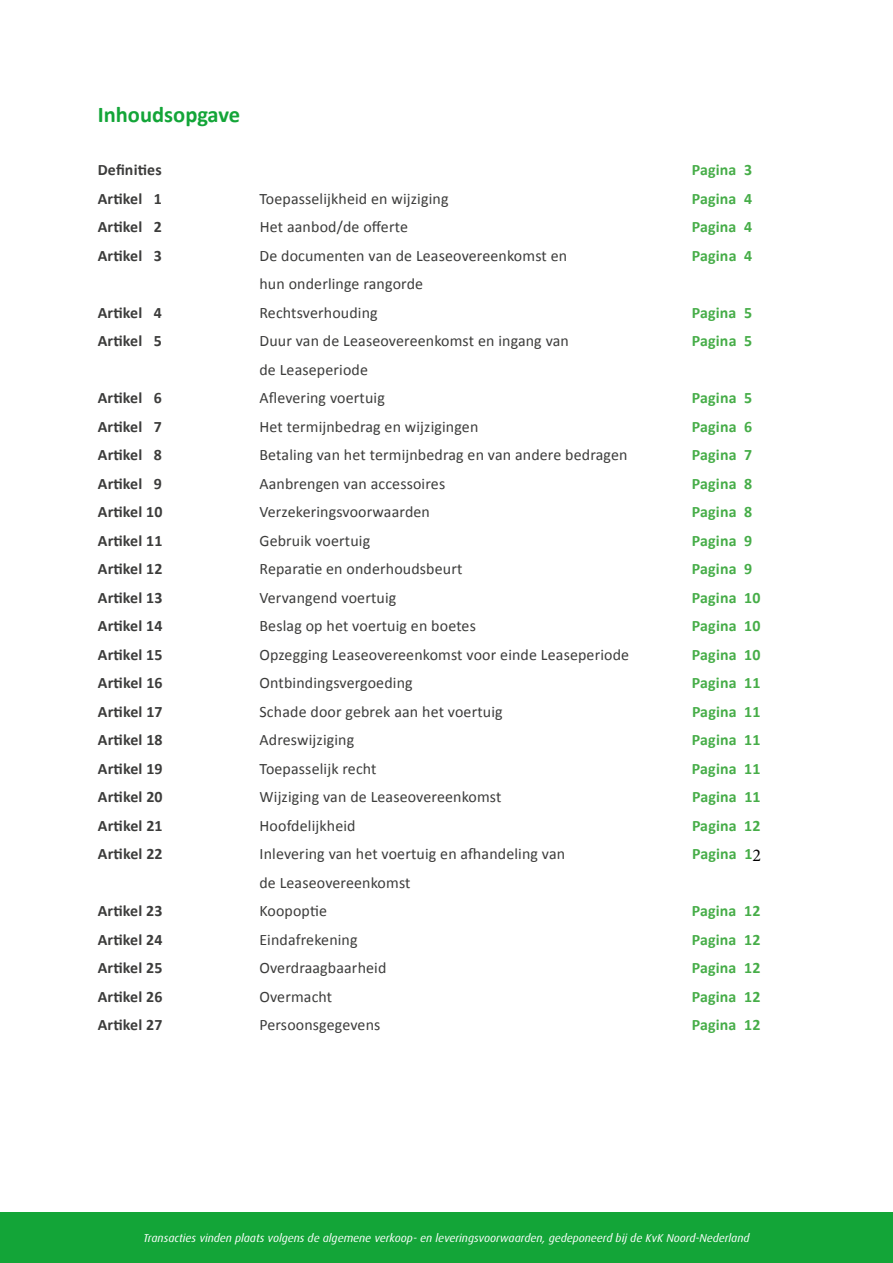
<style>
.page{position:relative;width:893px;height:1263px;background:#fff}
.page>*{position:absolute;margin:0;border:0;box-sizing:border-box;transform-origin:0 0}
.t1{font:700 22.5px "Calibri";color:#13a538}
.t2{font:15.9px "Calibri";letter-spacing:.01em;color:#3c3c3b}
.t3{font:700 15.9px "Calibri";letter-spacing:.01em;color:#3c3c3b}
.t4{font:700 15.9px "Calibri";letter-spacing:.01em;color:#46ad48}
.t5{font:italic 11.4px "Dax";color:#fff}
.s1{font-family:"Minion Pro";font-weight:400;font-size:18px;color:#000}
</style>
<div class="page">
<div style="left:0;top:1212px;width:893px;height:51px;background:#13a538"></div>
<h1 class="t1" style="left:98px;top:100px;width:144px">Inhoudsopgave</h1>
<p class="t3" style="left:98px;top:160px;width:65px">Definities</p>
<p class="t4" style="left:692px;top:160px;width:62px">Pagina 3</p>
<p class="t3" style="left:98px;top:188px;width:65px">Artikel 1</p>
<p class="t2" style="left:259px;top:189px;width:191px">Toepasselijkheid en wijziging</p>
<p class="t4" style="left:692px;top:188px;width:62px">Pagina 4</p>
<p class="t3" style="left:98px;top:217px;width:65px">Artikel 2</p>
<p class="t2" style="left:260px;top:217px;width:150px">Het aanbod/de offerte</p>
<p class="t4" style="left:692px;top:217px;width:62px">Pagina 4</p>
<p class="t3" style="left:98px;top:245px;width:65px">Artikel 3</p>
<p class="t2" style="left:259px;top:246px;width:309px">De documenten van de Leaseovereenkomst en</p>
<p class="t4" style="left:692px;top:245px;width:62px">Pagina 4</p>
<p class="t2" style="left:259px;top:274px;width:165px">hun onderlinge rangorde</p>
<p class="t3" style="left:98px;top:302px;width:65px">Artikel 4</p>
<p class="t2" style="left:259px;top:303px;width:120px">Rechtsverhouding</p>
<p class="t4" style="left:692px;top:302px;width:62px">Pagina 5</p>
<p class="t3" style="left:98px;top:331px;width:65px">Artikel 5</p>
<p class="t2" style="left:259px;top:331px;width:311px">Duur van de Leaseovereenkomst en ingang van</p>
<p class="t4" style="left:692px;top:331px;width:62px">Pagina 5</p>
<p class="t2" style="left:259px;top:359px;width:110px">de Leaseperiode</p>
<p class="t3" style="left:98px;top:388px;width:65px">Artikel 6</p>
<p class="t2" style="left:259px;top:388px;width:127px">Aflevering voertuig</p>
<p class="t4" style="left:692px;top:388px;width:62px">Pagina 5</p>
<p class="t3" style="left:98px;top:416px;width:65px">Artikel 7</p>
<p class="t2" style="left:259px;top:416px;width:220px">Het termijnbedrag en wijzigingen</p>
<p class="t4" style="left:692px;top:416px;width:62px">Pagina 6</p>
<p class="t3" style="left:98px;top:445px;width:65px">Artikel 8</p>
<p class="t2" style="left:259px;top:445px;width:369px">Betaling van het termijnbedrag en van andere bedragen</p>
<p class="t4" style="left:692px;top:445px;width:62px">Pagina 7</p>
<p class="t3" style="left:98px;top:473px;width:65px">Artikel 9</p>
<p class="t2" style="left:259px;top:473px;width:187px">Aanbrengen van accessoires</p>
<p class="t4" style="left:692px;top:473px;width:62px">Pagina 8</p>
<p class="t3" style="left:98px;top:502px;width:66px">Artikel 10</p>
<p class="t2" style="left:259px;top:502px;width:172px">Verzekeringsvoorwaarden</p>
<p class="t4" style="left:692px;top:502px;width:62px">Pagina 8</p>
<p class="t3" style="left:98px;top:530px;width:66px">Artikel 11</p>
<p class="t2" style="left:259px;top:530px;width:112px">Gebruik voertuig</p>
<p class="t4" style="left:692px;top:530px;width:62px">Pagina 9</p>
<p class="t3" style="left:98px;top:559px;width:66px">Artikel 12</p>
<p class="t2" style="left:259px;top:559px;width:204px">Reparatie en onderhoudsbeurt</p>
<p class="t4" style="left:692px;top:559px;width:62px">Pagina 9</p>
<p class="t3" style="left:98px;top:587px;width:66px">Artikel 13</p>
<p class="t2" style="left:259px;top:587px;width:138px">Vervangend voertuig</p>
<p class="t4" style="left:692px;top:587px;width:70px">Pagina 10</p>
<p class="t3" style="left:98px;top:616px;width:66px">Artikel 14</p>
<p class="t2" style="left:259px;top:616px;width:218px">Beslag op het voertuig en boetes</p>
<p class="t4" style="left:692px;top:616px;width:70px">Pagina 10</p>
<p class="t3" style="left:98px;top:644px;width:66px">Artikel 15</p>
<p class="t2" style="left:259px;top:644px;width:371px">Opzegging Leaseovereenkomst voor einde Leaseperiode</p>
<p class="t4" style="left:692px;top:644px;width:70px">Pagina 10</p>
<p class="t3" style="left:98px;top:673px;width:66px">Artikel 16</p>
<p class="t2" style="left:260px;top:673px;width:155px">Ontbindingsvergoeding</p>
<p class="t4" style="left:692px;top:673px;width:70px">Pagina 11</p>
<p class="t3" style="left:98px;top:701px;width:66px">Artikel 17</p>
<p class="t2" style="left:260px;top:701px;width:245px">Schade door gebrek aan het voertuig</p>
<p class="t4" style="left:692px;top:701px;width:70px">Pagina 11</p>
<p class="t3" style="left:98px;top:730px;width:66px">Artikel 18</p>
<p class="t2" style="left:260px;top:730px;width:96px">Adreswijziging</p>
<p class="t4" style="left:692px;top:730px;width:70px">Pagina 11</p>
<p class="t3" style="left:98px;top:758px;width:66px">Artikel 19</p>
<p class="t2" style="left:260px;top:758px;width:119px">Toepasselijk recht</p>
<p class="t4" style="left:692px;top:758px;width:70px">Pagina 11</p>
<p class="t3" style="left:98px;top:787px;width:66px">Artikel 20</p>
<p class="t2" style="left:260px;top:787px;width:243px">Wijziging van de Leaseovereenkomst</p>
<p class="t4" style="left:692px;top:787px;width:70px">Pagina 11</p>
<p class="t3" style="left:98px;top:815px;width:66px">Artikel 21</p>
<p class="t2" style="left:260px;top:815px;width:97px">Hoofdelijkheid</p>
<p class="t4" style="left:692px;top:815px;width:70px">Pagina 12</p>
<p class="t3" style="left:98px;top:844px;width:66px">Artikel 22</p>
<p class="t2" style="left:260px;top:844px;width:307px">Inlevering van het voertuig en afhandeling van</p>
<p class="t4" style="left:692px;top:844px;width:70px">Pagina 1<span class="s1">2</span></p>
<p class="t2" style="left:259px;top:873px;width:153px">de Leaseovereenkomst</p>
<p class="t3" style="left:98px;top:901px;width:66px">Artikel 23</p>
<p class="t2" style="left:259px;top:901px;width:69px">Koopoptie</p>
<p class="t4" style="left:692px;top:901px;width:70px">Pagina 12</p>
<p class="t3" style="left:98px;top:929px;width:66px">Artikel 24</p>
<p class="t2" style="left:259px;top:930px;width:100px">Eindafrekening</p>
<p class="t4" style="left:692px;top:929px;width:70px">Pagina 12</p>
<p class="t3" style="left:98px;top:958px;width:66px">Artikel 25</p>
<p class="t2" style="left:259px;top:958px;width:129px">Overdraagbaarheid</p>
<p class="t4" style="left:692px;top:958px;width:70px">Pagina 12</p>
<p class="t3" style="left:98px;top:986px;width:66px">Artikel 26</p>
<p class="t2" style="left:259px;top:987px;width:74px">Overmacht</p>
<p class="t4" style="left:692px;top:986px;width:70px">Pagina 12</p>
<p class="t3" style="left:98px;top:1015px;width:66px">Artikel 27</p>
<p class="t2" style="left:259px;top:1015px;width:122px">Persoonsgegevens</p>
<p class="t4" style="left:692px;top:1015px;width:70px">Pagina 12</p>
<p class="t5" style="left:143px;top:1231px;width:608px">Transacties vinden plaats volgens de algemene verkoop- en leveringsvoorwaarden, gedeponeerd bij de KvK Noord-Nederland</p>
</div>
